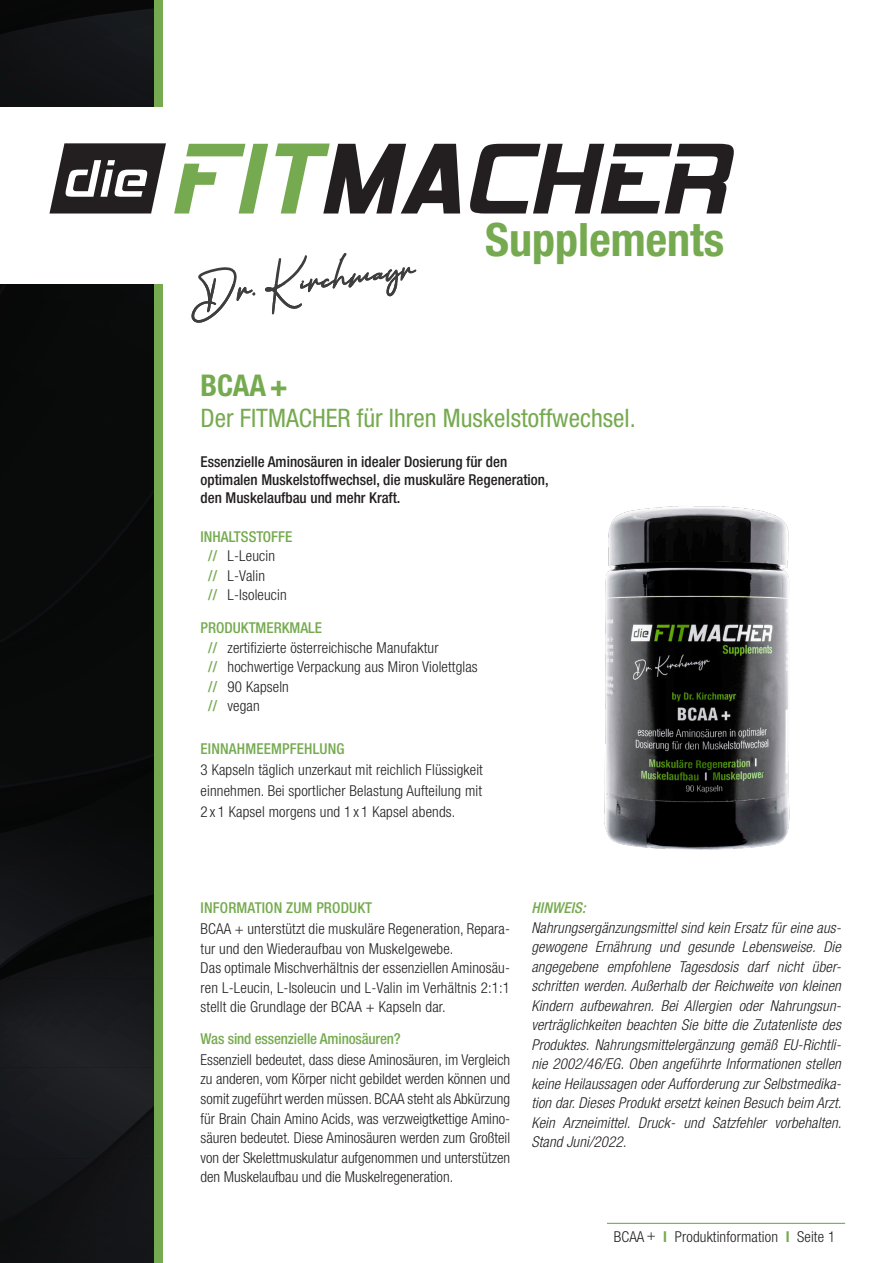
<style>
.page{position:relative;width:893px;height:1263px;background:#fff}
.page>*{position:absolute;margin:0;border:0;box-sizing:border-box;transform-origin:0 0}
.t1{font:700 condensed 46.05px "Helvetica Neue";color:#76aa50}
.t2{font:700 condensed 30px "Helvetica Neue";color:#76aa50}
.t3{font:condensed 25.5px "Helvetica Neue";color:#76aa50}
.t4{font:300 condensed 15px/19.5px "Helvetica Neue";letter-spacing:.01em;color:#231f20}
.t5{font:italic 300 condensed 15px/19.5px "Helvetica Neue";letter-spacing:.01em;color:#231f20;text-align:justify}
.t6{font:500 condensed 15px/18px "Helvetica Neue";color:#231f20}
.t7{font:500 condensed 15px "Helvetica Neue";letter-spacing:.01em;color:#76aa50}
.t8{font:500 condensed 15px "Helvetica Neue";letter-spacing:-.01em;color:#76aa50}
.t9{font:italic 500 condensed 15px "Helvetica Neue";letter-spacing:.01em;color:#76aa50}
.s1{font-weight:500;color:#76aa50}
.s2{font-weight:700;color:#76aa50}
</style>
<div class="page">
<hr style="left:607px;top:1223px;width:238px;height:1px;background:#76aa50">
<div style="left:153px;top:0;width:9px;height:1263px;background:#76aa50"></div>
<div style="left:0;top:1215px;width:154px;height:48px;background:#121315"></div>
<img style="left:119px;top:1249px;width:35px;height:14px">
<div style="left:0;top:1122px;width:154px;height:93px;background:#15161a"></div>
<div style="left:0;top:1158px;width:101px;height:68px;background:#121315"></div>
<div style="left:0;top:979px;width:154px;height:143px;background:#1b1d20"></div>
<img style="left:97px;top:1106px;width:57px;height:52px">
<div style="left:0;top:979px;width:85px;height:89px;background:#1a1c1f"></div>
<img style="left:3px;top:969px;width:151px;height:10px">
<div style="left:0;top:786px;width:72px;height:25px;background:#070807"></div>
<img style="left:72px;top:786px;width:82px;height:105px">
<img style="left:0;top:811px;width:73px;height:80px">
<div style="left:77px;top:795px;width:77px;height:93px;background:#0b0c0d"></div>
<img style="left:0;top:891px;width:154px;height:78px">
<img style="left:79px;top:738px;width:75px;height:15px">
<img style="left:0;top:738px;width:79px;height:15px">
<div style="left:0;top:753px;width:154px;height:33px;background:#090b0b"></div>
<img style="left:0;top:785px;width:23px;height:3px">
<div style="left:0;top:284px;width:154px;height:454px;background:#090b0b"></div>
<div style="left:0;top:107px;width:817px;height:177px;background:#fff"></div>
<svg style="left:174px;top:144px;width:286px;height:179px"></svg>
<svg style="left:470px;top:144px;width:264px;height:69px"></svg>
<svg style="left:0;top:0;width:166px;height:213px"></svg>
<img style="left:604px;top:506px;width:186px;height:344px">
<h1 class="t1" style="left:485px;top:212px;width:241px">Supplements</h1>
<h2 class="t2" style="left:201px;top:368px;width:89px">BCAA+</h2>
<h3 class="t3" style="left:201px;top:403px;width:437px">Der FITMACHER für Ihren Muskelstoffwechsel.</h3>
<p class="t6" style="left:201px;top:452px;width:350px">Essenzielle Aminosäuren in idealer Dosierung für den optimalen Muskelstoffwechsel, die muskuläre Regeneration, den Muskelaufbau und mehr Kraft.</p>
<p class="t4" style="left:208px;top:527px;width:86px;text-indent:-8px"><span class="s1">INHALTSSTOFFE //</span> L-Leucin<br><span class="s1">//</span> L-Valin<br><span class="s1">//</span> L-Isoleucin</p>
<p class="t4" style="left:208px;top:618px;width:271px;text-indent:-8px"><span class="s1">PRODUKTMERKMALE<br>//</span> zertifizierte österreichische Manufaktur<br><span class="s1">//</span> hochwertige Verpackung aus Miron Violettglas <span class="s1">//</span> 90 Kapseln<br><span class="s1">//</span> vegan</p>
<p class="t7" style="left:201px;top:740px;width:145px">EINNAHMEEMPFEHLUNG</p>
<p class="t4" style="left:201px;top:759px;width:284px;line-height:21px;text-align:justify">3 Kapseln täglich unzerkaut mit reichlich Flüssigkeit einnehmen. Bei sportlicher Belastung Aufteilung mit 2 x 1 Kapsel morgens und 1 x 1 Kapsel abends.</p>
<p class="t7" style="left:201px;top:899px;width:173px">INFORMATION ZUM PRODUKT</p>
<p class="t4" style="left:201px;top:919px;width:311px">BCAA + unterstützt die muskuläre Regeneration, Repara&shy;tur und den Wiederaufbau von Muskelgewebe.<br>Das optimale Mischverhältnis der essenziellen Aminosäu&shy;ren L-Leucin, L-Isoleucin und L-Valin im Verhältnis 2:1:1 stellt die Grundlage der BCAA + Kapseln dar.</p>
<p class="t8" style="left:201px;top:1030px;width:202px">Was sind essenzielle Aminosäuren?</p>
<p class="t4" style="left:201px;top:1050px;width:311px;text-align:justify">Essenziell bedeutet, dass diese Aminosäuren, im Vergleich zu anderen, vom Körper nicht gebildet werden können und somit zugeführt werden müssen. BCAA steht als Abkürzung für Brain Chain Amino Acids, was verzweigtkettige Amino&shy;säuren bedeutet. Diese Aminosäuren werden zum Großteil von der Skelettmuskulatur aufgenommen und unterstützen den Muskelaufbau und die Muskelregeneration.</p>
<p class="t9" style="left:531px;top:899px;width:56px">HINWEIS:</p>
<p class="t5" style="left:531px;top:918px;width:312px">Nahrungsergänzungsmittel sind kein Ersatz für eine aus&shy;gewogene Ernährung und gesunde Lebensweise. Die angegebene empfohlene Tagesdosis darf nicht über&shy;schritten werden. Außerhalb der Reichweite von kleinen Kindern aufbewahren. Bei Allergien oder Nahrungsun&shy;verträglichkeiten beachten Sie bitte die Zutatenliste des Produktes. Nahrungsmittelergänzung gemäß EU-Richtli&shy;nie 2002/46/EG. Oben angeführte Informationen stellen keine Heilaussagen oder Aufforderung zur Selbstmedika&shy;tion dar. Dieses Produkt ersetzt keinen Besuch beim Arzt.<br>Kein Arzneimittel. Druck- und Satzfehler vorbehalten.<br>Stand Juni/2022.</p>
<p class="t4" style="left:614px;top:1227px;width:223px">BCAA+ <span class="s2">I</span> Produktinformation <span class="s2">I</span> Seite 1</p>
</div>
